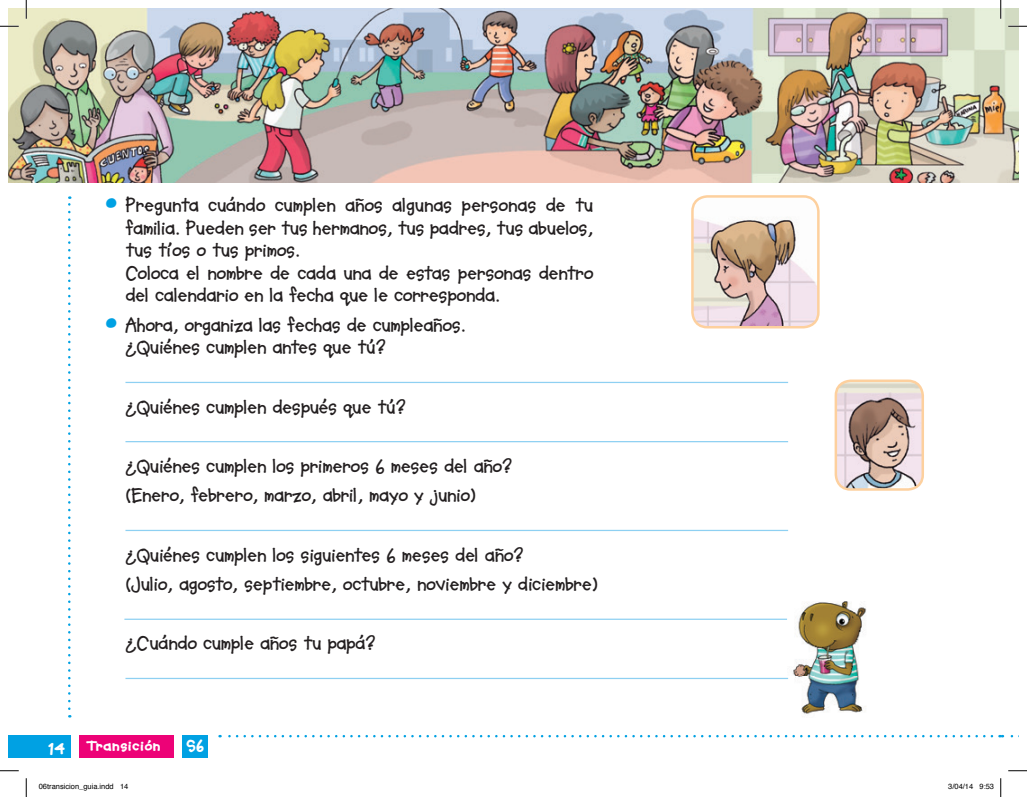
<style>
.page{position:relative;width:1027px;height:797px;background:#fff}
.page>*{position:absolute;margin:0;border:0;box-sizing:border-box;transform-origin:0 0}
.t1{font:700 20px/22.5px "Soupbone OT";letter-spacing:-.005em;color:#231f20}
.t2{font:800 17.5px "Soupbone OT";color:#fff}
.t3{font:800 15px "Soupbone OT";letter-spacing:.02em;color:#fff;scale:1.1 1}
.t4{font:7.5px "Helvetica";color:#000}
.s1{color:#00a1e3}
</style>
<div class="page">
<img style="left:9px;top:9px;width:1009px;height:173px">
<img style="left:787px;top:601px;width:80px;height:113px">
<div style="left:79px;top:735px;width:95px;height:22px;background:#ed0277"></div>
<div style="left:9px;top:735px;width:62px;height:22px;background:#00a1e3"></div>
<div style="left:183px;top:735px;width:25px;height:22px;background:#00a1e3"></div>
<svg style="left:220px;top:735px;width:772px;height:2px"></svg>
<svg style="left:68px;top:196px;width:3px;height:512px"></svg>
<svg style="left:999px;top:735px;width:15px;height:2px"></svg>
<hr style="left:125px;top:382px;width:663px;height:1px;background:#8ed0f2">
<hr style="left:125px;top:441px;width:663px;height:1px;background:#8ed0f2">
<hr style="left:125px;top:530px;width:663px;height:1px;background:#8ed0f2">
<hr style="left:124px;top:618px;width:663px;height:2px;background:#8ed0f2">
<hr style="left:125px;top:677px;width:663px;height:2px;background:#8ed0f2">
<img style="left:836px;top:382px;width:87px;height:107px">
<div style="left:835px;top:379px;width:89px;height:111px;border:2px solid #fdd09e;border-radius:15px"></div>
<img style="left:693px;top:198px;width:124px;height:129px">
<div style="left:691px;top:195px;width:129px;height:133px;border:2px solid #fdd09e;border-radius:15px"></div>
<svg style="left:0;top:25px;width:19px;height:2px"></svg>
<svg style="left:1008px;top:25px;width:19px;height:2px"></svg>
<svg style="left:0;top:770px;width:19px;height:1px"></svg>
<svg style="left:1008px;top:770px;width:19px;height:1px"></svg>
<svg style="left:25px;top:0;width:2px;height:19px"></svg>
<svg style="left:25px;top:778px;width:2px;height:19px"></svg>
<svg style="left:1000px;top:0;width:1px;height:19px"></svg>
<svg style="left:1000px;top:778px;width:1px;height:19px"></svg>
<p class="t1" style="left:125px;top:194px;width:469px;text-indent:-21px"><span class="s1">•</span> Pregunta cuándo cumplen años algunas personas de tu familia. Pueden ser tus hermanos, tus padres, tus abuelos, tus tíos o tus primos.<br>Coloca el nombre de cada una de estas personas dentro del calendario en la fecha que le corresponda.</p>
<p class="t1" style="left:125px;top:313px;width:342px;text-indent:-21px"><span class="s1">•</span> Ahora, organiza las fechas de cumpleaños. ¿Quiénes cumplen antes que tú?</p>
<p class="t1" style="left:125px;top:395px;width:282px">¿Quiénes cumplen después que tú?</p>
<p class="t1" style="left:125px;top:451px;width:389px;line-height:29.6px">¿Quiénes cumplen los primeros 6 meses del año? (Enero, febrero, marzo, abril, mayo y junio)</p>
<p class="t1" style="left:125px;top:539px;width:473px;line-height:29.6px">¿Quiénes cumplen los siguientes 6 meses del año?<br>(Julio, agosto, septiembre, octubre, noviembre y diciembre)</p>
<p class="t1" style="left:125px;top:632px;width:252px">¿Cuándo cumple años tu papá?</p>
<p class="t2" style="left:48px;top:737px;width:19px">14</p>
<p class="t3" style="left:87px;top:737px;width:68px">Transición</p>
<p class="t2" style="left:186px;top:734px;width:19px">S6</p>
<p class="t4" style="left:39px;top:781px;width:91px">06transicion_guia.indd 14</p>
<p class="t4" style="left:948px;top:781px;width:47px">3/04/14 9:53</p>
</div>
